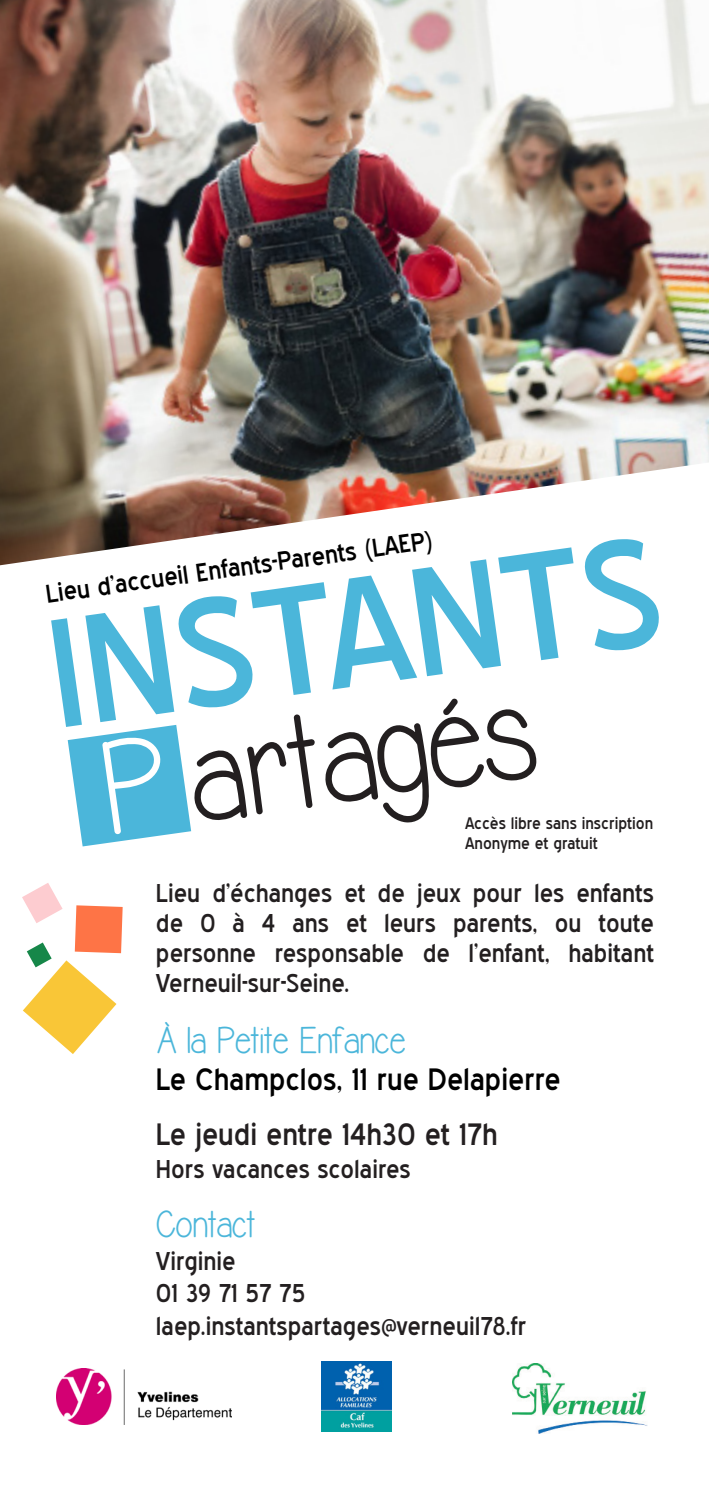
<style>
.page{position:relative;width:709px;height:1489px;background:#fff}
.page>*{position:absolute;margin:0;border:0;box-sizing:border-box;transform-origin:0 0}
.t1{font:149.5px "Blue Highway";color:#4bb6da}
.t2{font:133px "Alexis Marie";color:#231f20}
.t3{font:37.5px "Alexis Marie";color:#4bb6da}
.t4{font:30px "Blue Highway";color:#000}
.t5{font:30px "Blue Highway";color:#231f20}
.t6{font:25px/30px "Blue Highway";color:#231f20;text-align:justify}
.t7{font:25px "Blue Highway";color:#000}
.t8{font:16.25px "Blue Highway";color:#231f20}
.s1{color:#fff}
</style>
<div class="page">
<img style="left:512px;top:1363px;width:136px;height:70px">
<img style="left:0;top:0;width:709px;height:565px">
<svg style="left:22px;top:883px;width:101px;height:171px"></svg>
<svg style="left:68px;top:725px;width:123px;height:121px"></svg>
<img style="left:57px;top:1368px;width:175px;height:55px">
<img style="left:321px;top:1361px;width:71px;height:70px">
<p class="t7" style="left:44px;top:579px;width:392px;rotate:-8deg">Lieu d’accueil Enfants-Parents (LAEP)</p>
<p class="t1" style="left:37px;top:586px;width:619px;rotate:-8deg">INSTANTS</p>
<p class="t2" style="left:90px;top:723px;width:441px;rotate:-8deg"><span class="s1">P</span> artagés</p>
<p class="t8" style="left:465px;top:813px;width:190px">Accès libre sans inscription</p>
<p class="t8" style="left:465px;top:833px;width:134px">Anonyme et gratuit</p>
<p class="t6" style="left:156px;top:877px;width:499px">Lieu d’échanges et de jeux pour les enfants de 0 à 4 ans et leurs parents, ou toute personne responsable de l’enfant, habitant Verneuil-sur-Seine.</p>
<p class="t3" style="left:156px;top:1020px;width:251px">À la Petite Enfance</p>
<p class="t4" style="left:156px;top:1061px;width:406px">Le Champclos, 11 rue Delapierre</p>
<p class="t5" style="left:156px;top:1116px;width:343px">Le jeudi entre 14h30 et 17h</p>
<p class="t6" style="left:156px;top:1153px;width:256px">Hors vacances scolaires</p>
<p class="t3" style="left:156px;top:1205px;width:101px">Contact</p>
<p class="t6" style="left:156px;top:1245px;width:81px">Virginie</p>
<p class="t6" style="left:156px;top:1277px;width:151px">01 39 71 57 75</p>
<p class="t6" style="left:156px;top:1310px;width:372px">laep.instantspartages@verneuil78.fr</p>
</div>
